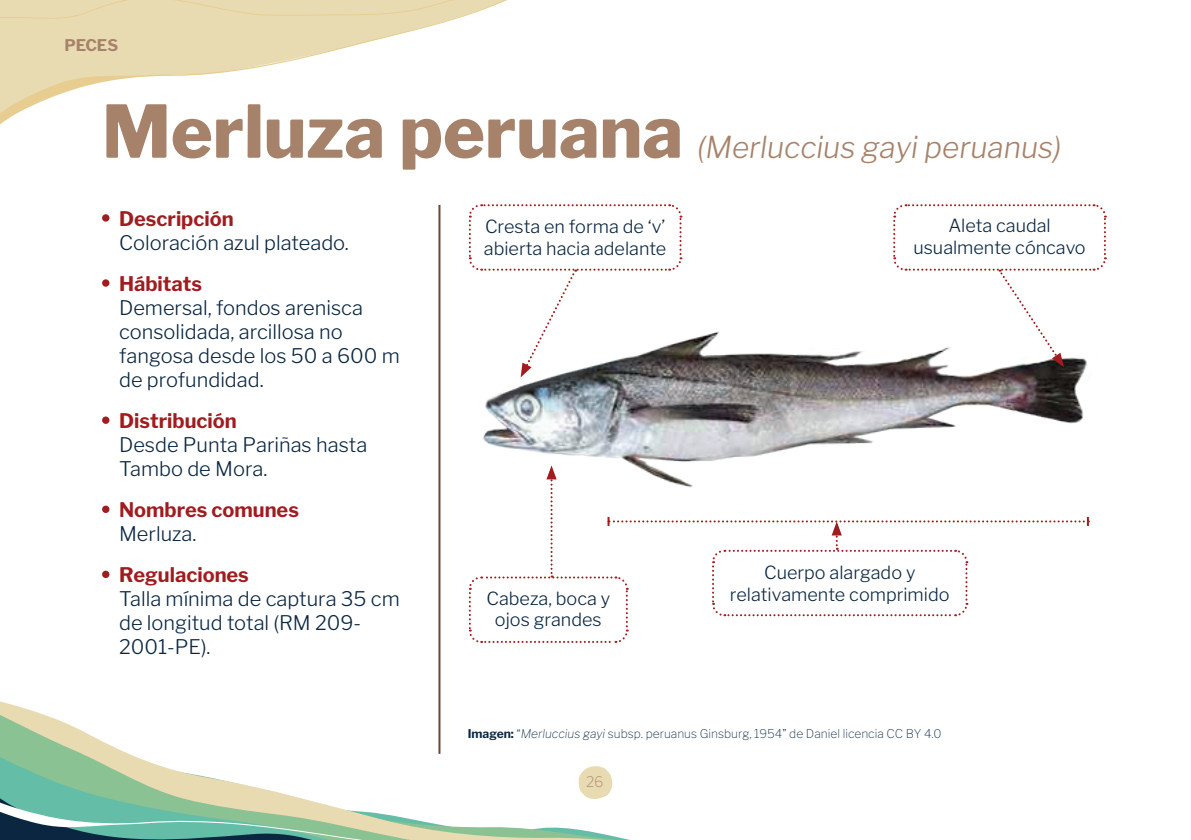
<style>
.page{position:relative;width:1191px;height:840px;background:#fff}
.page>*{position:absolute;margin:0;border:0;box-sizing:border-box;transform-origin:0 0}
.t1{font:800 72px "Libre Franklin";color:#a7826a}
.t2{font:italic 300 30px "Libre Franklin";color:#a7826a}
.t3{font:300 20px/24px "Libre Franklin";color:#0a2641}
.t4{font:700 20px "Libre Franklin";color:#a01c1f}
.t5{font:300 18px/21.6px "Libre Franklin";color:#0a2641;text-align:center}
.t6{font:700 16px "Libre Franklin";color:#a7826a}
.t7{font:100 14.4px "Libre Franklin";color:#a7826a}
.t8{font:100 12px "Libre Franklin";color:#0a2641}
.s1{font-weight:700}
.s2{font-style:italic}
</style>
<div class="page">
<img style="left:440px;top:279px;width:650px;height:253px">
<div style="left:102px;top:214px;width:7px;height:7px;background:#a01c1f;border-radius:50%"></div>
<div style="left:102px;top:279px;width:7px;height:7px;background:#a01c1f;border-radius:50%"></div>
<div style="left:102px;top:416px;width:7px;height:7px;background:#a01c1f;border-radius:50%"></div>
<div style="left:102px;top:505px;width:7px;height:7px;background:#a01c1f;border-radius:50%"></div>
<div style="left:102px;top:570px;width:7px;height:7px;background:#a01c1f;border-radius:50%"></div>
<hr style="left:438px;top:205px;width:2px;height:548px;background:#6a4738">
<svg style="left:468px;top:204px;width:214px;height:173px"></svg>
<svg style="left:468px;top:465px;width:621px;height:178px"></svg>
<svg style="left:892px;top:204px;width:215px;height:163px"></svg>
<svg style="left:0;top:679px;width:625px;height:160px"></svg>
<svg style="left:0;top:780px;width:535px;height:59px"></svg>
<svg style="left:578px;top:765px;width:35px;height:33px"></svg>
<svg style="left:0;top:20px;width:452px;height:104px"></svg>
<svg style="left:0;top:0;width:507px;height:20px"></svg>
<p class="t6" style="left:64px;top:35px;width:55px">PECES</p>
<p class="t1" style="left:102px;top:88px;width:582px">Merluza peruana</p>
<p class="t4" style="left:119px;top:206px;width:116px">Descripción</p>
<p class="t3" style="left:119px;top:230px;width:231px">Coloración azul plateado.</p>
<p class="t4" style="left:119px;top:271px;width:84px">Hábitats</p>
<p class="t3" style="left:119px;top:295px;width:282px">Demersal, fondos arenisca consolidada, arcillosa no fangosa desde los 50 a 600 m de profundidad.</p>
<p class="t4" style="left:119px;top:408px;width:119px">Distribución</p>
<p class="t3" style="left:119px;top:432px;width:250px">Desde Punta Pariñas hasta<br>Tambo de Mora.</p>
<p class="t4" style="left:119px;top:497px;width:181px">Nombres comunes</p>
<p class="t3" style="left:119px;top:521px;width:79px">Merluza.</p>
<p class="t4" style="left:119px;top:562px;width:131px">Regulaciones</p>
<p class="t3" style="left:119px;top:586px;width:282px">Talla mínima de captura 35 cm de longitud total (RM 209-<br>2001-PE).</p>
<p class="t5" style="left:484px;top:215px;width:184px;text-align:left">Cresta en forma de ‘v’ abierta hacia adelante</p>
<p class="t5" style="left:486px;top:587px;width:125px">Cabeza, boca y ojos grandes</p>
<p class="t2" style="left:697px;top:129px;width:366px">(Merluccius gayi peruanus)</p>
<p class="t5" style="left:913px;top:215px;width:174px">Aleta caudal usualmente cóncavo</p>
<p class="t5" style="left:730px;top:561px;width:221px">Cuerpo alargado y relativamente comprimido</p>
<p class="t8" style="left:468px;top:725px;width:475px"><span class="s1">Imagen:</span> “<span class="s2">Merluccius gayi</span> subsp. peruanus Ginsburg, 1954” de Daniel licencia CC BY 4.0</p>
<p class="t7" style="left:586px;top:772px;width:19px">26</p>
</div>
